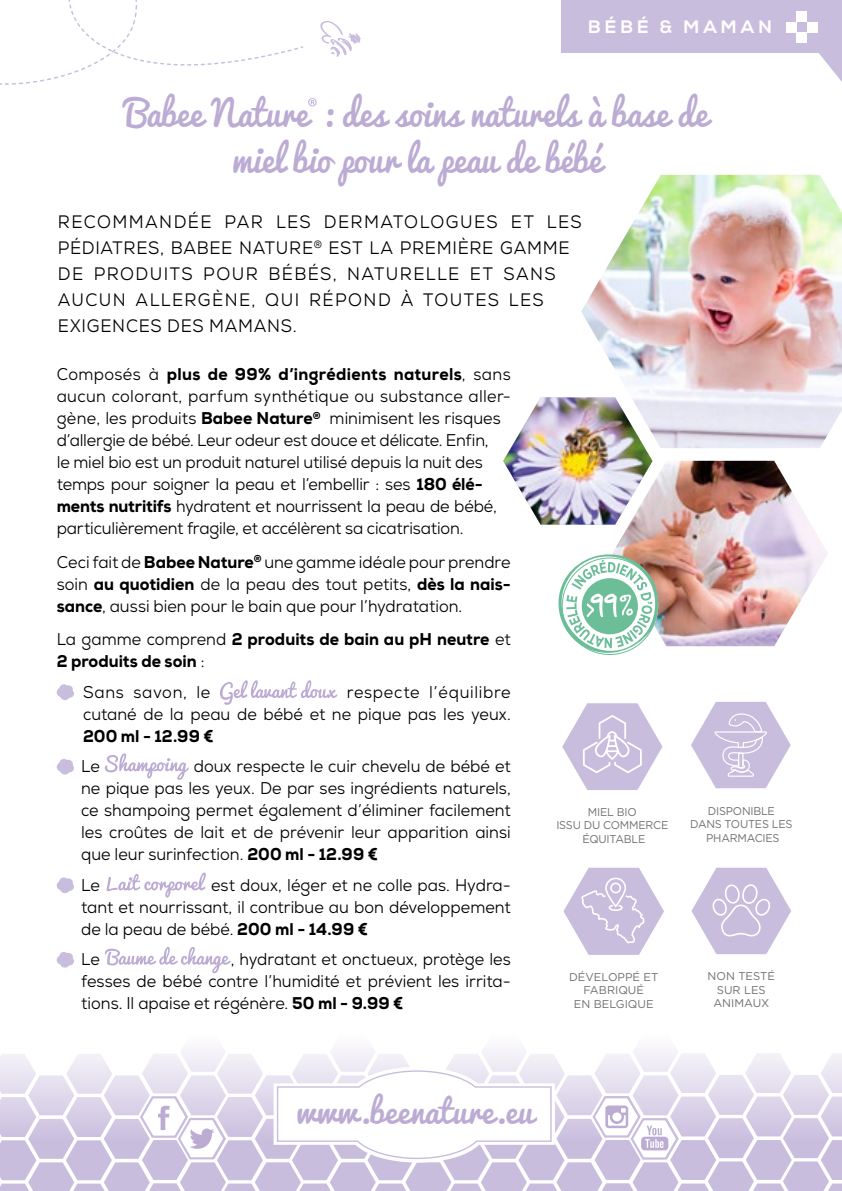
<style>
.page{position:relative;width:842px;height:1191px;background:#fff}
.page>*{position:absolute;margin:0;border:0;box-sizing:border-box;transform-origin:0 0}
.t1{font:35.8px/45.8px "Pacifico";color:#bcacd4;text-align:center;scale:.93 1}
.t2{font:32.6px "Pacifico";color:#bcacd4}
.t3{font:18px/26px "Nexa";letter-spacing:.07em;color:#000;scale:.95 1}
.t4{font:800 18px "Nexa";letter-spacing:.2em;color:#fff}
.t5{font:17px/22px "Nexa";color:#000;text-align:justify;scale:.95 1}
.t6{font:800 17px/22px "Nexa";color:#000;scale:.95 1}
.t7{font:17px "Nexa";letter-spacing:.04em;color:#000;scale:.95 1}
.t8{font:11.2px/13.6px "Gotham";letter-spacing:-.02em;color:#706f6f;text-align:center}
.t9{font:11.2px/13.6px "Gotham";color:#706f6f;text-align:center}
.s1{font-weight:800}
.s2{font-weight:400}
</style>
<div class="page">
<svg style="left:0;top:1050px;width:842px;height:141px"></svg>
<img style="left:503px;top:397px;width:149px;height:127px">
<img style="left:612px;top:461px;width:216px;height:185px">
<svg style="left:558px;top:549px;width:109px;height:106px"></svg>
<svg style="left:563px;top:867px;width:101px;height:88px"></svg>
<svg style="left:562px;top:703px;width:100px;height:87px"></svg>
<svg style="left:691px;top:867px;width:100px;height:87px"></svg>
<svg style="left:691px;top:702px;width:100px;height:86px"></svg>
<img style="left:581px;top:175px;width:261px;height:273px">
<svg style="left:57px;top:684px;width:17px;height:16px"></svg>
<svg style="left:220px;top:680px;width:117px;height:25px"></svg>
<svg style="left:57px;top:759px;width:17px;height:15px"></svg>
<svg style="left:105px;top:753px;width:84px;height:27px"></svg>
<svg style="left:57px;top:877px;width:17px;height:16px"></svg>
<svg style="left:107px;top:872px;width:99px;height:25px"></svg>
<svg style="left:57px;top:952px;width:17px;height:15px"></svg>
<svg style="left:105px;top:947px;width:126px;height:26px"></svg>
<svg style="left:0;top:0;width:361px;height:107px"></svg>
<div style="left:561px;top:0;width:281px;height:53px;background:#c9bdde"></div>
<svg style="left:819px;top:53px;width:23px;height:29px"></svg>
<div style="left:786px;top:22px;width:11px;height:10px;background:#fff"></div>
<div style="left:797px;top:12px;width:10px;height:10px;background:#fff"></div>
<div style="left:797px;top:32px;width:10px;height:11px;background:#fff"></div>
<div style="left:807px;top:22px;width:10px;height:10px;background:#fff"></div>
<p class="t4" style="left:588px;top:16px;width:186px">BÉBÉ &amp; MAMAN</p>
<h1 class="t1" style="left:125px;top:92px;width:628px">Babee Nature : des soins naturels à base de miel bio pour la peau de bébé</h1>
<p class="t3" style="left:58px;top:209px;width:553px">RECOMMANDÉE PAR LES DERMATOLOGUES ET LES PÉDIATRES, BABEE NATURE<sup>®</sup> EST LA PREMIÈRE GAMME DE PRODUITS POUR BÉBÉS, NATURELLE ET SANS AUCUN ALLERGÈNE, QUI RÉPOND À TOUTES LES EXIGENCES DES MAMANS.</p>
<p class="t5" style="left:57px;top:363px;width:479px;text-align:left">Composés à <span class="s1">plus de 99% d’ingrédients naturels</span>, sans aucun colorant, parfum synthétique ou substance aller&shy;gène, les produits <span class="s1">Babee Nature</span><sup>®</sup> minimisent les risques d’allergie de bébé. Leur odeur est douce et délicate. Enfin,<br>le miel bio est un produit naturel utilisé depuis la nuit des temps pour soigner la peau et l’embellir : ses <span class="s1">180 élé&shy;ments nutritifs</span> hydratent et nourrissent la peau de bébé, particulièrement fragile, et accélèrent sa cicatrisation.</p>
<p class="t5" style="left:57px;top:551px;width:479px">Ceci fait de <span class="s1">Babee Nature</span><sup>®</sup> une gamme idéale pour prendre soin <span class="s1">au quotidien</span> de la peau des tout petits, <span class="s1">dès la nais&shy;sance</span>, aussi bien pour le bain que pour l’hydratation.</p>
<p class="t6" style="left:57px;top:628px;width:479px"><span class="s2">La gamme comprend</span> 2 produits de bain au pH neutre <span class="s2">et<br></span>2 produits de soin <span class="s2">:</span></p>
<p class="t7" style="left:83px;top:681px;width:135px">Sans savon, le</p>
<p class="t5" style="left:83px;top:680px;width:452px;text-align:right">respecte l’équilibre<br>cutané de la peau de bébé et ne pique pas les yeux.</p>
<p class="t6" style="left:83px;top:724px;width:139px">200 ml - 12.99 €</p>
<p class="t5" style="left:81px;top:755px;width:21px">Le</p>
<p class="t5" style="left:81px;top:755px;width:454px;text-indent:113px">doux respecte le cuir chevelu de bébé et ne pique pas les yeux. De par ses ingrédients naturels, ce shampoing permet également d’éliminer facilement les croûtes de lait et de prévenir leur apparition ainsi que leur surinfection. <span class="s1">200 ml - 12.99 €</span></p>
<p class="t5" style="left:81px;top:873px;width:21px">Le</p>
<p class="t5" style="left:81px;top:873px;width:454px;text-indent:130px">est doux, léger et ne colle pas. Hydra&shy;tant et nourrissant, il contribue au bon développement de la peau de bébé. <span class="s1">200 ml - 14.99 €</span></p>
<p class="t5" style="left:81px;top:948px;width:21px">Le</p>
<p class="t5" style="left:81px;top:948px;width:454px;text-indent:150px">, hydratant et onctueux, protège les fesses de bébé contre l’humidité et prévient les irrita&shy;tions. Il apaise et régénère. <span class="s1">50 ml - 9.99 €</span></p>
<p class="t8" style="left:556px;top:805px;width:114px">MIEL BIO<br>ISSU DU COMMERCE<br>ÉQUITABLE</p>
<p class="t9" style="left:569px;top:970px;width:91px">DÉVELOPPÉ ET<br>FABRIQUÉ<br>EN BELGIQUE</p>
<p class="t8" style="left:690px;top:803px;width:104px">DISPONIBLE<br>DANS TOUTES LES<br>PHARMACIES</p>
<p class="t9" style="left:708px;top:969px;width:69px">NON TESTÉ<br>SUR LES<br>ANIMAUX</p>
<h2 class="t2" style="left:296px;top:1093px;width:238px">www.beenature.eu</h2>
</div>
